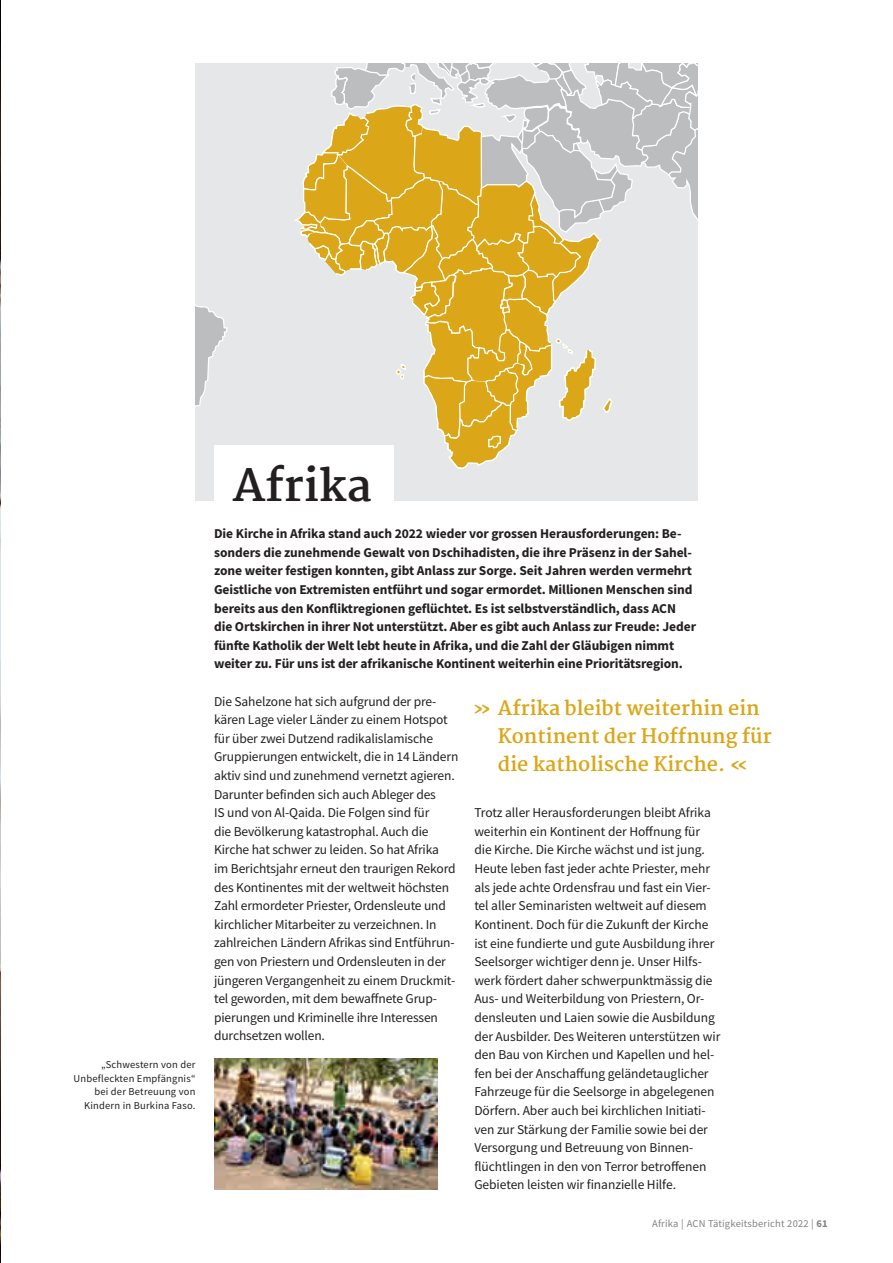
<style>
.page{position:relative;width:893px;height:1263px;background:#fff}
.page>*{position:absolute;margin:0;border:0;box-sizing:border-box;transform-origin:0 0}
.t1{font:700 43.5px "Martel";color:#231f20}
.t2{font:700 19.5px/27.9px "Martel";color:#dba617}
.t3{font:13.5px/18.6px "Source Sans Pro";letter-spacing:-.01em;color:#231f20}
.t4{font:700 13.5px/18.6px "Source Sans Pro";letter-spacing:-.005em;color:#231f20}
.t5{font:10.5px/13.5px "Source Sans Pro";letter-spacing:.02em;color:#231f20;text-align:right}
.t6{font:10.5px "Source Sans Pro";letter-spacing:.02em;color:#808285}
.s1{font-weight:700}
</style>
<div class="page">
<div style="left:195px;top:64px;width:502px;height:437px;background:#e6e7e9"></div>
<svg style="left:195px;top:304px;width:33px;height:103px"></svg>
<svg style="left:294px;top:64px;width:403px;height:405px"></svg>
<img style="left:214px;top:1059px;width:223px;height:130px">
<div style="left:214px;top:445px;width:179px;height:65px;background:#fff"></div>
<img style="left:0;top:1px;width:1px;height:1261px">
<p class="t5" style="left:74px;top:1058px;width:123px">„Schwestern von der<br>Unbefleckten Empfängnis“ bei der Betreuung von<br>Kindern in Burkina Faso.</p>
<h1 class="t1" style="left:233px;top:460px;width:141px">Afrika</h1>
<p class="t4" style="left:214px;top:524px;width:484px">Die Kirche in Afrika stand auch 2022 wieder vor grossen Herausforderungen: Be&shy;sonders die zunehmende Gewalt von Dschihadisten, die ihre Präsenz in der Sahel&shy;zone weiter festigen konnten, gibt Anlass zur Sorge. Seit Jahren werden vermehrt Geistliche von Extremisten entführt und sogar ermordet. Millionen Menschen sind bereits aus den Konfliktregionen geflüchtet. Es ist selbstverständlich, dass ACN die Ortskirchen in ihrer Not unterstützt. Aber es gibt auch Anlass zur Freude: Jeder fünfte Katholik der Welt lebt heute in Afrika, und die Zahl der Gläubigen nimmt weiter zu. Für uns ist der afrikanische Kontinent weiterhin eine Prioritätsregion.</p>
<p class="t3" style="left:214px;top:692px;width:246px">Die Sahelzone hat sich aufgrund der pre&shy;kären Lage vieler Länder zu einem Hotspot für über zwei Dutzend radikalislamische Gruppierungen entwickelt, die in 14 Ländern aktiv sind und zunehmend vernetzt agieren.<br>Darunter befinden sich auch Ableger des<br>IS und von Al-Qaida. Die Folgen sind für<br>die Bevölkerung katastrophal. Auch die Kirche hat schwer zu leiden. So hat Afrika<br>im Berichtsjahr erneut den traurigen Rekord des Kontinentes mit der weltweit höchsten Zahl ermordeter Priester, Ordensleute und kirchlicher Mitarbeiter zu verzeichnen. In zahlreichen Ländern Afrikas sind Entführun&shy;gen von Priestern und Ordensleuten in der jüngeren Vergangenheit zu einem Druckmit&shy;tel geworden, mit dem bewaffnete Grup&shy;pierungen und Kriminelle ihre Interessen durchsetzen wollen.</p>
<h2 class="t2" style="left:498px;top:694px;width:275px;text-indent:-26px">» Afrika bleibt weiterhin ein<br>Kontinent der Hoffnung für die katholische Kirche. «</h2>
<p class="t3" style="left:474px;top:803px;width:248px">Trotz aller Herausforderungen bleibt Afrika weiterhin ein Kontinent der Hoffnung für die Kirche. Die Kirche wächst und ist jung.<br>Heute leben fast jeder achte Priester, mehr als jede achte Ordensfrau und fast ein Vier&shy;tel aller Seminaristen weltweit auf diesem Kontinent. Doch für die Zukunft der Kirche ist eine fundierte und gute Ausbildung ihrer Seelsorger wichtiger denn je. Unser Hilfs&shy;werk fördert daher schwerpunktmässig die Aus- und Weiterbildung von Priestern, Or&shy;densleuten und Laien sowie die Ausbildung der Ausbilder. Des Weiteren unterstützen wir den Bau von Kirchen und Kapellen und hel&shy;fen bei der Anschaffung geländetauglicher Fahrzeuge für die Seelsorge in abgelegenen Dörfern. Aber auch bei kirchlichen Initiati&shy;ven zur Stärkung der Familie sowie bei der Versorgung und Betreuung von Binnen&shy;flüchtlingen in den von Terror betroffenen Gebieten leisten wir finanzielle Hilfe.</p>
<p class="t6" style="left:652px;top:1217px;width:177px">Afrika | ACN Tätigkeitsbericht 2022 | <span class="s1">61</span></p>
</div>
